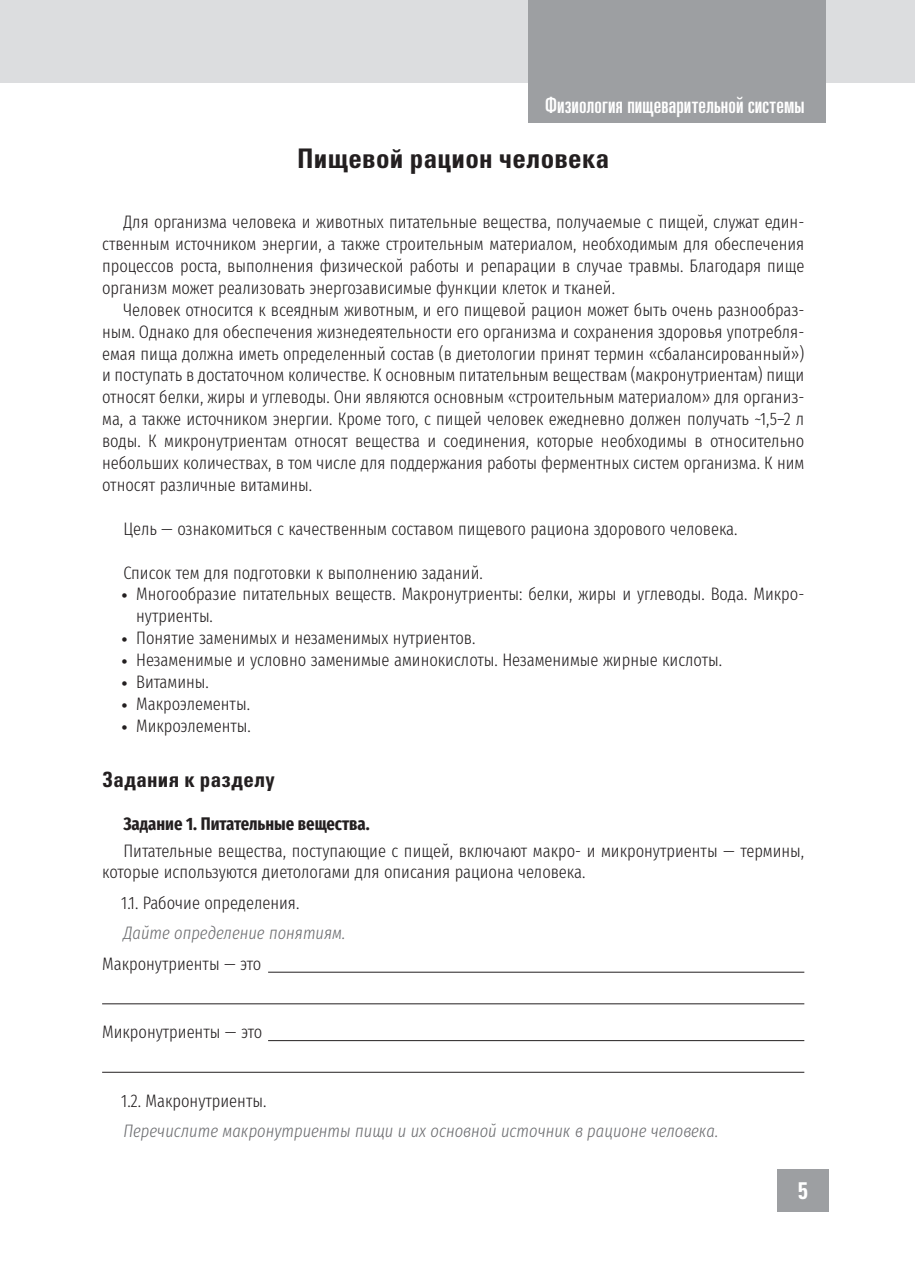
<style>
.page{position:relative;width:915px;height:1276px;background:#fff}
.page>*{position:absolute;margin:0;border:0;box-sizing:border-box;transform-origin:0 0}
.t1{font:700 27px "Partner Condensed";letter-spacing:.01em;color:#231f20}
.t2{font:700 24px "Partner Condensed";color:#fff;scale:.9 1}
.t3{font:ultra-condensed 22.5px "Partner";letter-spacing:.005em;color:#fff}
.t4{font:700 21px "Partner Condensed";letter-spacing:.015em;color:#231f20}
.t5{font:300 extra-condensed 18px/21.9px "Fira Sans";color:#231f20}
.t6{font:italic 300 extra-condensed 18px/30.5px "Fira Sans";color:#6c6d70}
.s1{font-family:"Newton";font-weight:400;font-stretch:normal}
.s2{font-weight:700}
.s3{font-style:normal;color:#231f20}
</style>
<div class="page">
<div style="left:0;top:0;width:21px;height:83px;background:#dcdddf"></div>
<div style="left:23px;top:0;width:891px;height:83px;background:#dcdddf"></div>
<div style="left:777px;top:1169px;width:51px;height:43px;background:#9d9fa2"></div>
<div style="left:527px;top:0;width:298px;height:122px;background:#9d9fa2"></div>
<hr style="left:268px;top:972px;width:536px;height:1px;background:#231f20">
<hr style="left:102px;top:1003px;width:702px;height:1px;background:#231f20">
<hr style="left:268px;top:1040px;width:536px;height:1px;background:#231f20">
<hr style="left:102px;top:1072px;width:702px;height:1px;background:#231f20">
<p class="t3" style="left:545px;top:97px;width:260px">Физиология пищеварительной системы</p>
<p class="t1" style="left:297px;top:148px;width:313px">Пищевой рацион человека</p>
<p class="t5" style="left:123px;top:211px;width:682px">Для организма человека и животных питательные вещества, получаемые с пищей, служат един-</p>
<p class="t5" style="left:102px;top:233px;width:703px">ственным источником энергии, а также строительным материалом, необходимым для обеспечения</p>
<p class="t5" style="left:102px;top:255px;width:703px">процессов роста, выполнения физической работы и репарации в случае травмы. Благодаря пище</p>
<p class="t5" style="left:102px;top:277px;width:514px">организм может реализовать энергозависимые функции клеток и тканей.</p>
<p class="t5" style="left:123px;top:299px;width:682px">Человек относится к всеядным животным, и его пищевой рацион может быть очень разнообраз-</p>
<p class="t5" style="left:102px;top:321px;width:703px">ным. Однако для обеспечения жизнедеятельности его организма и сохранения здоровья употребля-</p>
<p class="t5" style="left:102px;top:342px;width:703px">емая пища должна иметь определенный состав (в диетологии принят термин «сбалансированный»)</p>
<p class="t5" style="left:102px;top:364px;width:703px">и поступать в достаточном количестве. К основным питательным веществам (макронутриентам) пищи</p>
<p class="t5" style="left:102px;top:386px;width:703px">относят белки, жиры и углеводы. Они являются основным «строительным материалом» для организ-</p>
<p class="t5" style="left:102px;top:408px;width:703px">ма, а также источником энергии. Кроме того, с пищей человек ежедневно должен получать ~1,5–2ࢳл</p>
<p class="t5" style="left:102px;top:430px;width:703px">воды. Кࢳ микронутриентам относят вещества и соединения, которые необходимы в относительно</p>
<p class="t5" style="left:102px;top:452px;width:703px">небольших количествах, в том числе для поддержания работы ферментных систем организма. К ним</p>
<p class="t5" style="left:102px;top:474px;width:211px">относят различные витамины.</p>
<p class="t5" style="left:123px;top:518px;width:615px">Цельࢳ— ознакомиться с качественным составом пищевого рациона здорового человека.</p>
<p class="t5" style="left:123px;top:561px;width:361px">Список тем для подготовки к выполнению заданий.</p>
<p class="t5" style="left:136px;top:583px;width:669px;text-indent:-17px"><span class="s1">●</span> Многообразие питательных веществ. Макронутриенты: белки, жиры и углеводы. Вода. Микро&shy;нутриенты.</p>
<p class="t5" style="left:119px;top:627px;width:357px"><span class="s1">●</span> Понятие заменимых и незаменимых нутриентов.</p>
<p class="t5" style="left:119px;top:649px;width:604px"><span class="s1">●</span> Незаменимые и условно заменимые аминокислоты. Незаменимые жирные кислоты.</p>
<p class="t5" style="left:119px;top:671px;width:91px"><span class="s1">●</span> Витамины.</p>
<p class="t5" style="left:119px;top:693px;width:132px"><span class="s1">●</span> Макроэлементы.</p>
<p class="t5" style="left:119px;top:715px;width:133px"><span class="s1">●</span> Микроэлементы.</p>
<p class="t4" style="left:102px;top:772px;width:174px">Задания к разделу</p>
<p class="t5" style="left:123px;top:811px;width:682px;line-height:26.1px"><span class="s2">Заданиеࢳ1.ࢳПитательные вещества.<br></span>Питательные вещества, поступающие с пищей, включают макро- и микронутриентыࢳ— термины,</p>
<p class="t5" style="left:102px;top:861px;width:484px">которые используются диетологами для описания рациона человека.</p>
<p class="t5" style="left:121px;top:892px;width:179px">1.1.ࢳРабочие определения.</p>
<p class="t6" style="left:123px;top:918px;width:223px">Дайте определение понятиям.</p>
<p class="t5" style="left:102px;top:952px;width:161px">Макронутриентыࢳ— это</p>
<p class="t5" style="left:102px;top:1021px;width:161px">Микронутриентыࢳ— это</p>
<p class="t6" style="left:121px;top:1085px;width:598px"><span class="s3">1.2.ࢳМакронутриенты.<br></span>Перечислите макронутриенты пищи и их основной источник в рационе человека.</p>
<p class="t2" style="left:797px;top:1182px;width:12px">5</p>
</div>
